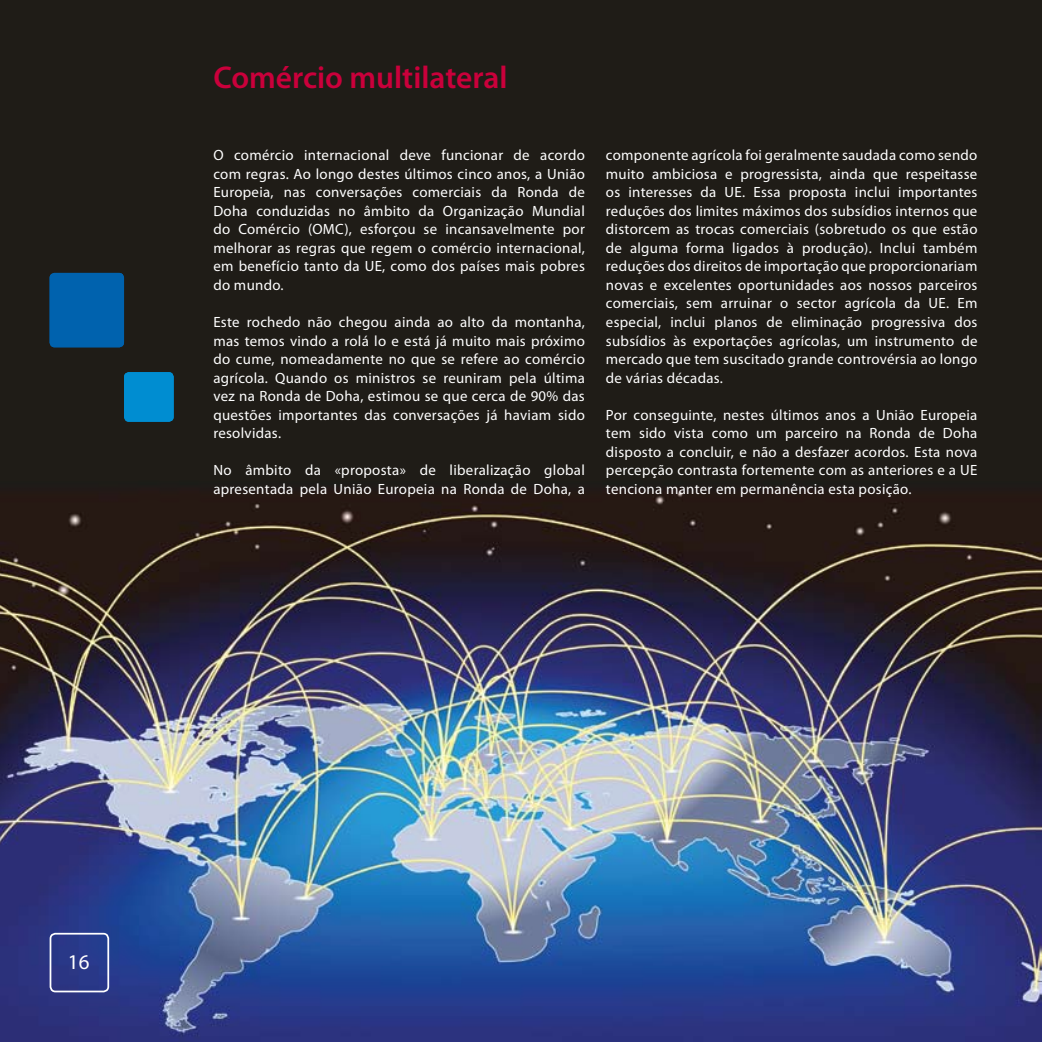
<style>
.page{position:relative;width:1042px;height:1042px;background:#fff}
.page>*{position:absolute;margin:0;border:0;box-sizing:border-box;transform-origin:0 0}
.t1{font:600 31.5px "Myriad Pro";color:#ca003b}
.t2{font:21px "Myriad Pro";color:#fff}
.t3{font:14.88px/18.6px "Myriad Pro";letter-spacing:.02em;color:#fff;text-align:justify}
</style>
<div class="page">
<img style="left:0;top:0;width:1042px;height:1042px">
<div style="left:50px;top:933px;width:59px;height:59px;border:2px solid #fff;border-radius:5px"></div>
<div style="left:50px;top:273px;width:74px;height:74px;background:#0062ae;border-radius:5px"></div>
<div style="left:124px;top:372px;width:50px;height:50px;background:#008dd1;border-radius:5px"></div>
<h1 class="t1" style="left:213px;top:57px;width:296px">Comércio multilateral</h1>
<p class="t3" style="left:213px;top:145px;width:373px">O comércio internacional deve funcionar de acordo com regras. Ao longo destes últimos cinco anos, a União Europeia, nas conversações comerciais da Ronda de Doha conduzidas no âmbito da Organização Mundial do Comércio (OMC), esforçou se incansavelmente por melhorar as regras que regem o comércio internacional, em benefício tanto da UE, como dos países mais pobres do mundo.</p>
<p class="t3" style="left:213px;top:312px;width:373px">Este rochedo não chegou ainda ao alto da montanha, mas temos vindo a rolá lo e está já muito mais próximo do cume, nomeadamente no que se refere ao comércio agrícola. Quando os ministros se reuniram pela última vez na Ronda de Doha, estimou se que cerca de 90% das questões importantes das conversações já haviam sido resolvidas.</p>
<p class="t3" style="left:213px;top:461px;width:373px">No âmbito da «proposta» de liberalização global apresentada pela União Europeia na Ronda de Doha, a</p>
<p class="t3" style="left:606px;top:145px;width:373px">componente agrícola foi geralmente saudada como sendo muito ambiciosa e progressista, ainda que respeitasse os interesses da UE. Essa proposta inclui importantes reduções dos limites máximos dos subsídios internos que distorcem as trocas comerciais (sobretudo os que estão de alguma forma ligados à produção). Inclui também reduções dos direitos de importação que proporcionariam novas e excelentes oportunidades aos nossos parceiros comerciais, sem arruinar o sector agrícola da UE. Em especial, inclui planos de eliminação progressiva dos subsídios às exportações agrícolas, um instrumento de mercado que tem suscitado grande controvérsia ao longo de várias décadas.</p>
<p class="t3" style="left:606px;top:405px;width:373px">Por conseguinte, nestes últimos anos a União Europeia tem sido vista como um parceiro na Ronda de Doha disposto a concluir, e não a desfazer acordos. Esta nova percepção contrasta fortemente com as anteriores e a UE tenciona manter em permanência esta posição.</p>
<h2 class="t2" style="left:68px;top:949px;width:23px">16</h2>
</div>
